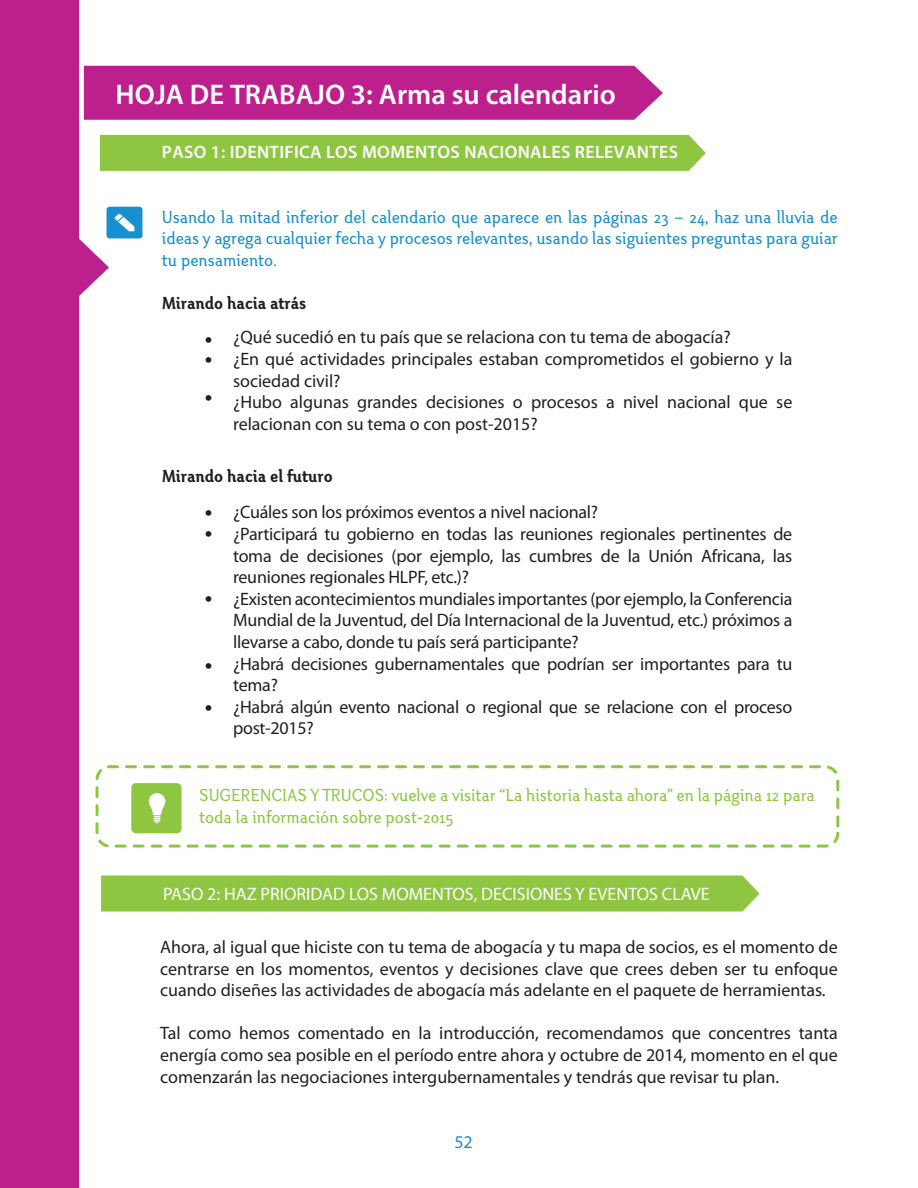
<style>
.page{position:relative;width:918px;height:1188px;background:#fff}
.page>*{position:absolute;margin:0;border:0;box-sizing:border-box;transform-origin:0 0}
.t1{font:600 28.5px "Myriad Pro";color:#fff}
.t2{font:27px/20.5px "Myriad Pro";color:#231f20}
.t3{font:18px/21.6px "Myriad Pro";letter-spacing:-.015em;color:#231f20}
.t4{font:18px/21.6px "Otari";color:#188fcf;text-align:justify}
.t5{font:18px/21.6px "Otari";color:#8ec641}
.t6{font:18px "Myriad Pro";color:#fff}
.t7{font:600 18px "Myriad Pro";letter-spacing:.02em;color:#fff}
.t8{font:18px "Otari Bold Limited";color:#231f20}
.t9{font:18px "Myriad Pro";color:#188fcf}
</style>
<div class="page">
<div style="left:109px;top:66px;width:554px;height:54px;background:#bd1f8d"></div>
<div style="left:109px;top:135px;width:597px;height:36px;background:#8ec641"></div>
<svg style="left:0;top:0;width:109px;height:1188px;fill:#bd1f8d"></svg>
<svg style="left:107px;top:207px;width:36px;height:31px"></svg>
<svg style="left:131px;top:783px;width:51px;height:50px;background:#9ece5c"></svg>
<div style="left:96px;top:765px;width:743px;height:83px;border:3px dashed #8ec641;border-radius:13px"></div>
<div style="left:101px;top:876px;width:659px;height:36px;background:#8ec641"></div>
<p class="t1" style="left:116px;top:76px;width:502px">HOJA DE TRABAJO 3: Arma su calendario</p>
<p class="t7" style="left:162px;top:140px;width:518px">PASO 1: IDENTIFICA LOS MOMENTOS NACIONALES RELEVANTES</p>
<p class="t4" style="left:162px;top:206px;width:677px">Usando la mitad inferior del calendario que aparece en las páginas 23 – 24, haz una lluvia de ideas y agrega cualquier fecha y procesos relevantes, usando las siguientes preguntas para guiar tu pensamiento.</p>
<p class="t8" style="left:162px;top:292px;width:146px">Mirando hacia atrás</p>
<p class="t2" style="left:205px;top:327px;width:9px">• •</p>
<p class="t2" style="left:205px;top:386px;width:9px">•</p>
<p class="t3" style="left:233px;top:326px;width:561px">¿Qué sucedió en tu país que se relaciona con tu tema de abogacía?<br>¿En qué actividades principales estaban comprometidos el gobierno y la sociedad civil?<br>¿Hubo algunas grandes decisiones o procesos a nivel nacional que se relacionan con su tema o con post-2015?</p>
<p class="t8" style="left:162px;top:465px;width:172px">Mirando hacia el futuro</p>
<p class="t2" style="left:205px;top:500px;width:9px">• •</p>
<p class="t2" style="left:205px;top:586px;width:9px">•</p>
<p class="t2" style="left:205px;top:643px;width:9px;line-height:41.4px">• •</p>
<p class="t3" style="left:233px;top:501px;width:561px">¿Cuáles son los próximos eventos a nivel nacional?<br>¿Participará tu gobierno en todas las reuniones regionales pertinentes de toma de decisiones (por ejemplo, las cumbres de la Unión Africana, las reuniones regionales HLPF, etc.)?<br>¿Existen acontecimientos mundiales importantes (por ejemplo, la Conferencia Mundial de la Juventud, del Día Internacional de la Juventud, etc.) próximos a llevarse a cabo, donde tu país será participante?<br>¿Habrá decisiones gubernamentales que podrían ser importantes para tu tema?<br>¿Habrá algún evento nacional o regional que se relacione con el proceso post-2015?</p>
<p class="t5" style="left:199px;top:784px;width:617px">SUGERENCIAS Y TRUCOS: vuelve a visitar “La historia hasta ahora” en la página 12 para toda la información sobre post-2015</p>
<p class="t6" style="left:163px;top:883px;width:548px">PASO 2: HAZ PRIORIDAD LOS MOMENTOS, DECISIONES Y EVENTOS CLAVE</p>
<p class="t3" style="left:160px;top:936px;width:679px;text-align:justify">Ahora, al igual que hiciste con tu tema de abogacía y tu mapa de socios, es el momento de centrarse en los momentos, eventos y decisiones clave que crees deben ser tu enfoque cuando diseñes las actividades de abogacía más adelante en el paquete de herramientas.</p>
<p class="t3" style="left:160px;top:1022px;width:679px;text-align:justify">Tal como hemos comentado en la introducción, recomendamos que concentres tanta energía como sea posible en el período entre ahora y octubre de 2014, momento en el que comenzarán las negociaciones intergubernamentales y tendrás que revisar tu plan.</p>
<p class="t9" style="left:454px;top:1131px;width:20px">52</p>
</div>
